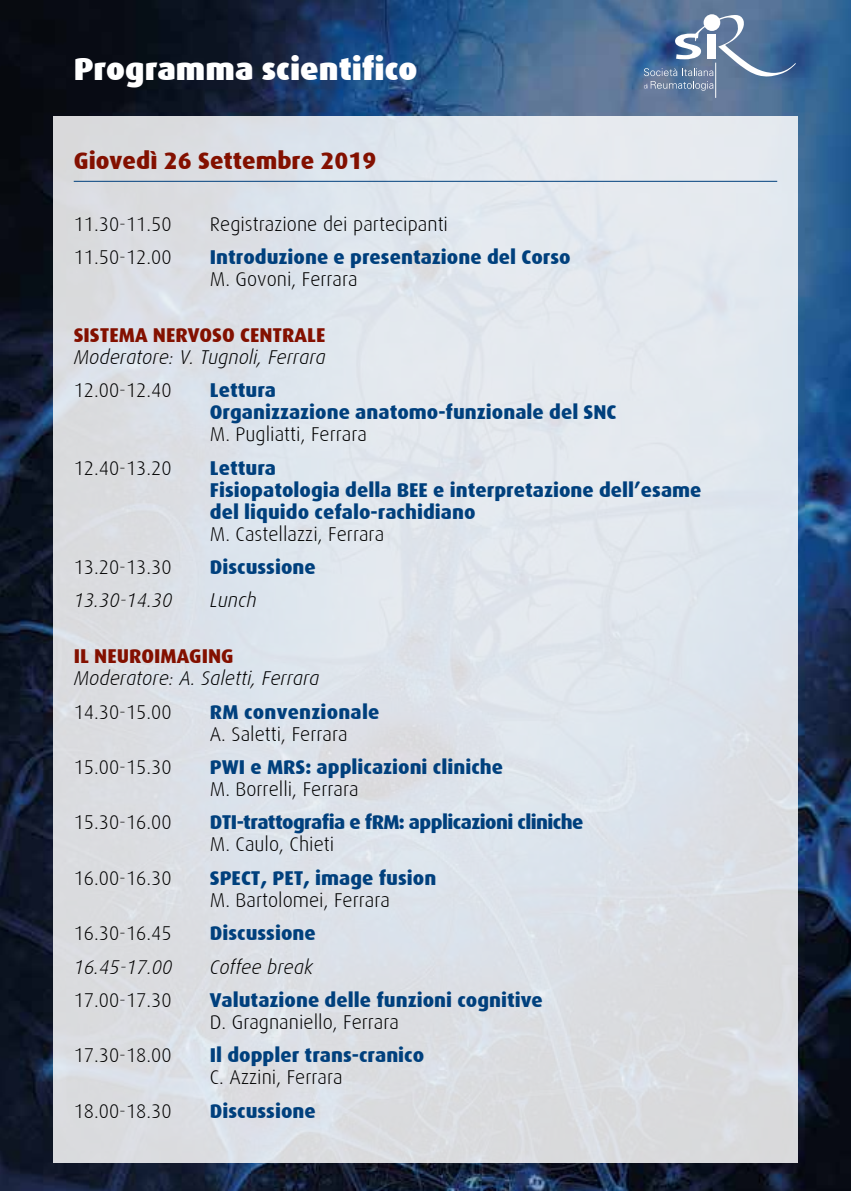
<style>
.page{position:relative;width:851px;height:1191px;background:#fff}
.page>*{position:absolute;margin:0;border:0;box-sizing:border-box;transform-origin:0 0}
.t1{font:900 32px "Dax";color:#fff}
.t2{font:800 24px "Dax";color:#831000}
.t3{font:300 20px "Dax";color:#000}
.t4{font:800 20px/22px "Dax";color:#00407d}
.t5{font:italic 300 20px "Dax";color:#000}
.t6{font:800 20px "Dax";letter-spacing:-.03em;color:#00407d}
.t7{font:800 20px "Dax";color:#831000}
</style>
<div class="page">
<img style="left:0;top:0;width:850px;height:1191px">
<hr style="left:715px;top:63px;width:1px;height:35px;background:#fff">
<svg style="left:643px;top:15px;width:152px;height:76px;background:#6783a6"></svg>
<div style="left:53px;top:116px;width:744px;height:1046px;background:linear-gradient(to right,#dbdfe4,#e0e5ec)"></div>
<hr style="left:74px;top:181px;width:703px;height:1px;background:#00407d">
<h1 class="t1" style="left:74px;top:51px;width:345px">Programma scientifico</h1>
<p class="t2" style="left:74px;top:147px;width:304px">Giovedì 26 Settembre 2019</p>
<p class="t3" style="left:74px;top:213px;width:99px">11.30-11.50</p>
<p class="t3" style="left:210px;top:213px;width:240px">Registrazione dei partecipanti</p>
<p class="t3" style="left:74px;top:246px;width:99px">11.50-12.00</p>
<p class="t4" style="left:210px;top:246px;width:362px">Introduzione e presentazione del Corso</p>
<p class="t3" style="left:210px;top:268px;width:149px">M. Govoni, Ferrara</p>
<p class="t7" style="left:74px;top:323px;width:253px">SISTEMA NERVOSO CENTRALE</p>
<p class="t5" style="left:74px;top:346px;width:253px">Moderatore: V. Tugnoli, Ferrara</p>
<p class="t3" style="left:74px;top:379px;width:99px">12.00-12.40</p>
<p class="t4" style="left:210px;top:379px;width:408px">Lettura<br>Organizzazione anatomo-funzionale del SNC</p>
<p class="t3" style="left:210px;top:423px;width:159px">M. Pugliatti, Ferrara</p>
<p class="t3" style="left:74px;top:457px;width:99px">12.40-13.20</p>
<p class="t4" style="left:210px;top:457px;width:493px">Lettura<br>Fisiopatologia della BEE e interpretazione dell’esame del liquido cefalo-rachidiano</p>
<p class="t3" style="left:210px;top:523px;width:176px">M. Castellazzi, Ferrara</p>
<p class="t3" style="left:74px;top:556px;width:99px">13.20-13.30</p>
<p class="t4" style="left:210px;top:556px;width:107px">Discussione</p>
<p class="t5" style="left:74px;top:589px;width:100px">13.30-14.30</p>
<p class="t5" style="left:210px;top:589px;width:48px">Lunch</p>
<p class="t7" style="left:74px;top:645px;width:161px">IL NEUROIMAGING</p>
<p class="t5" style="left:74px;top:667px;width:247px">Moderatore: A. Saletti, Ferrara</p>
<p class="t3" style="left:74px;top:701px;width:99px">14.30-15.00</p>
<p class="t4" style="left:210px;top:701px;width:171px">RM convenzionale</p>
<p class="t3" style="left:210px;top:723px;width:139px">A. Saletti, Ferrara</p>
<p class="t3" style="left:74px;top:756px;width:99px">15.00-15.30</p>
<p class="t4" style="left:210px;top:756px;width:295px">PWI e MRS: applicazioni cliniche</p>
<p class="t3" style="left:210px;top:778px;width:150px">M. Borrelli, Ferrara</p>
<p class="t3" style="left:74px;top:811px;width:99px">15.30-16.00</p>
<p class="t6" style="left:210px;top:811px;width:375px">DTI-trattografia e fRM: applicazioni cliniche</p>
<p class="t3" style="left:210px;top:833px;width:126px">M. Caulo, Chieti</p>
<p class="t3" style="left:74px;top:867px;width:99px">16.00-16.30</p>
<p class="t4" style="left:210px;top:867px;width:228px">SPECT, PET, image fusion</p>
<p class="t3" style="left:210px;top:889px;width:182px">M. Bartolomei, Ferrara</p>
<p class="t3" style="left:74px;top:922px;width:99px">16.30-16.45</p>
<p class="t4" style="left:210px;top:922px;width:107px">Discussione</p>
<p class="t5" style="left:74px;top:955px;width:100px">16.45-17.00</p>
<p class="t5" style="left:210px;top:955px;width:104px">Coffee break</p>
<p class="t3" style="left:74px;top:989px;width:99px">17.00-17.30</p>
<p class="t4" style="left:210px;top:989px;width:334px">Valutazione delle funzioni cognitive</p>
<p class="t3" style="left:210px;top:1011px;width:191px">D. Gragnaniello, Ferrara</p>
<p class="t3" style="left:74px;top:1044px;width:99px">17.30-18.00</p>
<p class="t4" style="left:210px;top:1044px;width:216px">Il doppler trans-cranico</p>
<p class="t3" style="left:210px;top:1066px;width:134px">C. Azzini, Ferrara</p>
<p class="t3" style="left:74px;top:1099px;width:99px">18.00-18.30</p>
<p class="t4" style="left:210px;top:1099px;width:107px">Discussione</p>
</div>
